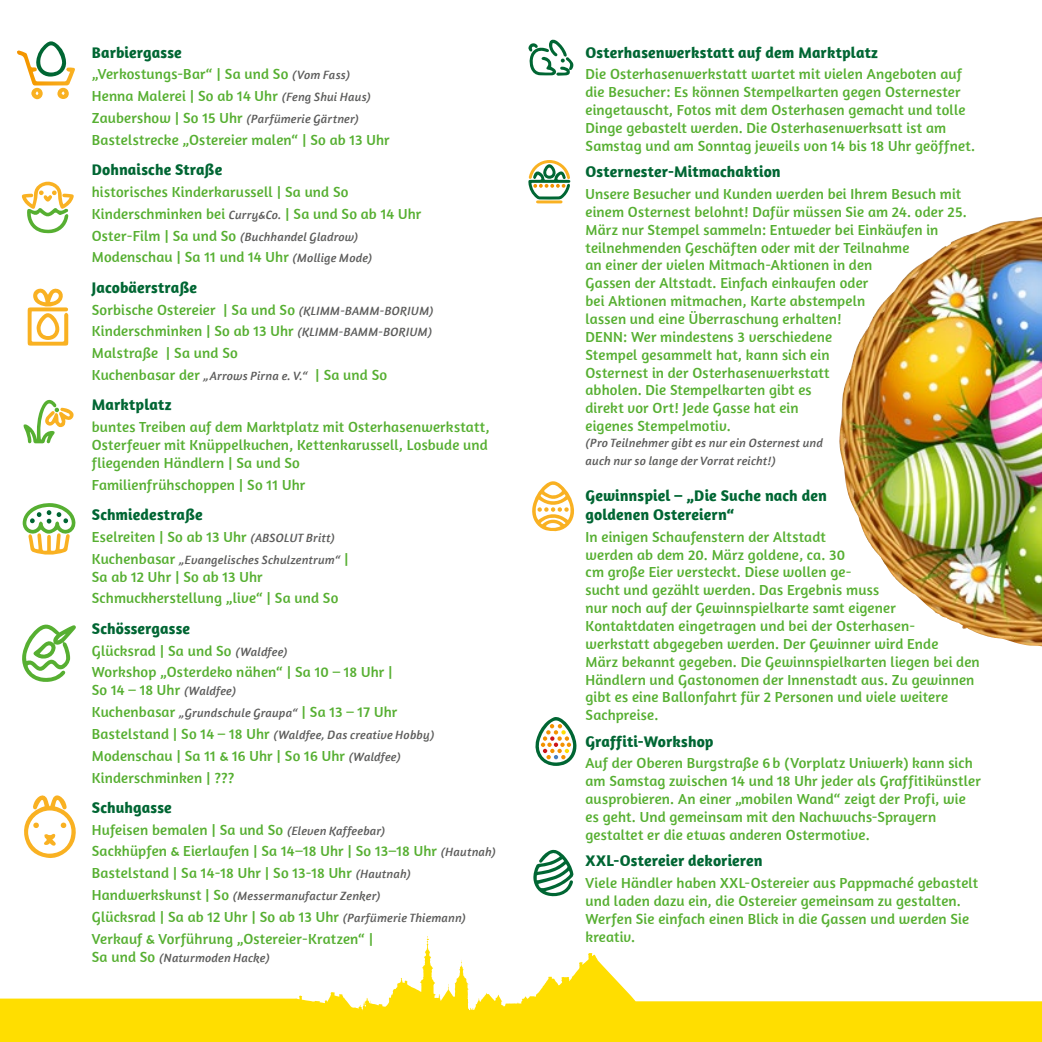
<style>
.page{position:relative;width:1042px;height:1042px;background:#fff}
.page>*{position:absolute;margin:0;border:0;box-sizing:border-box;transform-origin:0 0}
.t1{font:700 15.75px/18.9px "Amaranth";letter-spacing:.01em;color:#063}
.t2{font:14.88px/17.8px "Amaranth";letter-spacing:.01em;color:#56af31}
.t3{font:italic 12.25px/17.8px "Amaranth";letter-spacing:.015em;color:#5c5c5b}
.s1{font-style:italic;font-size:12.25px;color:#5c5c5b}
.s2{font-style:normal;font-size:14.88px;color:#56af31}
</style>
<div class="page">
<svg style="left:0;top:936px;width:1042px;height:106px"></svg>
<img style="left:839px;top:217px;width:197px;height:330px">
<svg style="left:528px;top:39px;width:46px;height:37px"></svg>
<svg style="left:533px;top:849px;width:40px;height:47px"></svg>
<svg style="left:535px;top:717px;width:42px;height:49px"></svg>
<svg style="left:532px;top:481px;width:42px;height:50px"></svg>
<svg style="left:528px;top:160px;width:42px;height:43px"></svg>
<svg style="left:17px;top:41px;width:58px;height:58px"></svg>
<svg style="left:21px;top:181px;width:53px;height:52px"></svg>
<svg style="left:28px;top:288px;width:40px;height:58px"></svg>
<svg style="left:23px;top:399px;width:51px;height:45px"></svg>
<svg style="left:22px;top:624px;width:54px;height:58px"></svg>
<svg style="left:23px;top:503px;width:53px;height:52px"></svg>
<svg style="left:24px;top:795px;width:52px;height:63px"></svg>
<p class="t1" style="left:92px;top:42px;width:91px">Barbiergasse</p>
<p class="t2" style="left:92px;top:63px;width:281px;line-height:21.9px">„Verkostungs-Bar“ | Sa und So <span class="s1">(Vom Fass)<br></span>Henna Malerei | So ab 14 Uhr <span class="s1">(Feng Shui Haus)</span></p>
<p class="t3" style="left:92px;top:110px;width:269px"><span class="s2">Zaubershow | So 15 Uhr</span> (Parfümerie Gärtner)</p>
<p class="t2" style="left:92px;top:131px;width:299px">Bastelstrecke „Ostereier malen“ | So ab 13 Uhr</p>
<p class="t1" style="left:92px;top:160px;width:132px">Dohnaische Straße</p>
<p class="t2" style="left:92px;top:181px;width:331px;line-height:21.9px">historisches Kinderkarussell | Sa und So<br>Kinderschminken bei <span class="s1">Curry&amp;Co.</span> | Sa und So ab 14 Uhr</p>
<p class="t3" style="left:92px;top:228px;width:268px"><span class="s2">Oster-Film | Sa und So</span> (Buchhandel Gladrow)</p>
<p class="t2" style="left:92px;top:248px;width:282px">Modenschau | Sa 11 und 14 Uhr <span class="s1">(Mollige Mode)</span></p>
<p class="t1" style="left:92px;top:277px;width:107px">Jacobäerstraße</p>
<p class="t2" style="left:92px;top:298px;width:343px;line-height:21.9px">Sorbische Ostereier | Sa und So <span class="s1">(KLIMM-BAMM-BORIUM)<br></span>Kinderschminken | So ab 13 Uhr <span class="s1">(KLIMM-BAMM-BORIUM)<br></span>Malstraße | Sa und So<br>Kuchenbasar der <span class="s1">„Arrows Pirna e. V.“</span> | Sa und So</p>
<p class="t1" style="left:92px;top:395px;width:81px">Marktplatz</p>
<p class="t2" style="left:92px;top:418px;width:399px">buntes Treiben auf dem Marktplatz mit Osterhasenwerkstatt,<br>Osterfeuer mit Knüppelkuchen, Kettenkarussell, Losbude und fliegenden Händlern | Sa und So</p>
<p class="t2" style="left:92px;top:475px;width:215px">Familienfrühschoppen | So 11 Uhr</p>
<p class="t1" style="left:92px;top:505px;width:112px">Schmiedestraße</p>
<p class="t2" style="left:92px;top:528px;width:245px">Eselreiten | So ab 13 Uhr <span class="s1">(ABSOLUT Britt)</span></p>
<p class="t3" style="left:92px;top:551px;width:258px"><span class="s2">Kuchenbasar</span> „Evangelisches Schulzentrum“ <span class="s2">|</span></p>
<p class="t2" style="left:92px;top:565px;width:248px;line-height:21.9px">Sa ab 12 Uhr | So ab 13 Uhr<br>Schmuckherstellung „live“ | Sa und So</p>
<p class="t1" style="left:92px;top:618px;width:100px">Schössergasse</p>
<p class="t2" style="left:92px;top:639px;width:302px;line-height:21.9px">Glücksrad | Sa und So <span class="s1">(Waldfee)<br></span>Workshop „Osterdeko nähen“ | Sa 10 – 18 Uhr |</p>
<p class="t2" style="left:92px;top:679px;width:307px;line-height:21.9px">So 14 – 18 Uhr <span class="s1">(Waldfee)<br></span>Kuchenbasar <span class="s1">„Grundschule Graupa“</span> | Sa 13 – 17 Uhr</p>
<p class="t3" style="left:92px;top:726px;width:344px"><span class="s2">Bastelstand | So 14 – 18 Uhr</span> (Waldfee, Das creative Hobby)</p>
<p class="t2" style="left:92px;top:744px;width:311px;line-height:21.9px">Modenschau | Sa 11 &amp; 16 Uhr | So 16 Uhr <span class="s1">(Waldfee)<br></span>Kinderschminken | ???</p>
<p class="t1" style="left:92px;top:797px;width:81px">Schuhgasse</p>
<p class="t2" style="left:92px;top:818px;width:406px;line-height:21.9px">Hufeisen bemalen | Sa und So <span class="s1">(Eleven Kaffeebar)<br></span>Sackhüpfen &amp; Eierlaufen | Sa 14–18 Uhr | So 13–18 Uhr <span class="s1">(Hautnah)<br></span>Bastelstand | Sa 14-18 Uhr | So 13-18 Uhr <span class="s1">(Hautnah)</span></p>
<p class="t3" style="left:92px;top:887px;width:290px"><span class="s2">Handwerkskunst | So</span> (Messermanufactur Zenker)</p>
<p class="t2" style="left:92px;top:906px;width:376px;line-height:21.9px">Glücksrad | Sa ab 12 Uhr | So ab 13 Uhr <span class="s1">(Parfümerie Thiemann)<br></span>Verkauf &amp; Vorführung „Ostereier-Kratzen“ |</p>
<p class="t3" style="left:92px;top:948px;width:180px"><span class="s2">Sa und So</span> (Naturmoden Hacke)</p>
<p class="t1" style="left:585px;top:42px;width:294px">Osterhasenwerkstatt auf dem Marktplatz</p>
<p class="t2" style="left:585px;top:65px;width:391px">Die Osterhasenwerkstatt wartet mit vielen Angeboten auf die Besucher: Es können Stempelkarten gegen Osternester eingetauscht, Fotos mit dem Osterhasen gemacht und tolle Dinge gebastelt werden. Die Osterhasenwerksatt ist am Samstag und am Sonntag jeweils von 14 bis 18 Uhr geöffnet.</p>
<p class="t1" style="left:585px;top:162px;width:197px">Osternester-Mitmachaktion</p>
<p class="t2" style="left:585px;top:185px;width:383px">Unsere Besucher und Kunden werden bei Ihrem Besuch mit einem Osternest belohnt! Dafür müssen Sie am 24. oder 25.<br>März nur Stempel sammeln: Entweder bei Einkäufen in teilnehmenden Geschäften oder mit der Teilnahme<br>an einer der vielen Mitmach-Aktionen in den<br>Gassen der Altstadt. Einfach einkaufen oder<br>bei Aktionen mitmachen, Karte abstempeln<br>lassen und eine Überraschung erhalten!<br>DENN: Wer mindestens 3 verschiedene<br>Stempel gesammelt hat, kann sich ein<br>Osternest in der Osterhasenwerkstatt<br>abholen. Die Stempelkarten gibt es<br>direkt vor Ort! Jede Gasse hat ein<br>eigenes Stempelmotiv.</p>
<p class="t3" style="left:585px;top:434px;width:239px">(Pro Teilnehmer gibt es nur ein Osternest und auch nur so lange der Vorrat reicht!)</p>
<p class="t1" style="left:585px;top:486px;width:243px">Gewinnspiel – „Die Suche nach den goldenen Ostereiern“</p>
<p class="t2" style="left:585px;top:527px;width:396px">In einigen Schaufenstern der Altstadt<br>werden ab dem 20. März goldene, ca. 30<br>cm große Eier versteckt. Diese wollen ge-<br>sucht und gezählt werden. Das Ergebnis muss<br>nur noch auf der Gewinnspielkarte samt eigener Kontaktdaten eingetragen und bei der Osterhasen&shy;werkstatt abgegeben werden. Der Gewinner wird Ende<br>März bekannt gegeben. Die Gewinnspielkarten liegen bei den Händlern und Gastonomen der Innenstadt aus. Zu gewinnen gibt es eine Ballonfahrt für 2 Personen und viele weitere Sachpreise.</p>
<p class="t1" style="left:585px;top:731px;width:130px">Graffiti-Workshop</p>
<p class="t2" style="left:585px;top:754px;width:397px">Auf der Oberen Burgstraße 6 b (Vorplatz Uniwerk) kann sich am Samstag zwischen 14 und 18 Uhr jeder als Graffitikünstler ausprobieren. An einer „mobilen Wand“ zeigt der Profi, wie es geht. Und gemeinsam mit den Nachwuchs-Sprayern gestaltet er die etwas anderen Ostermotive.</p>
<p class="t1" style="left:585px;top:851px;width:179px">XXL-Ostereier dekorieren</p>
<p class="t2" style="left:585px;top:874px;width:394px">Viele Händler haben XXL-Ostereier aus Pappmaché gebastelt und laden dazu ein, die Ostereier gemeinsam zu gestalten.<br>Werfen Sie einfach einen Blick in die Gassen und werden Sie kreativ.</p>
</div>
